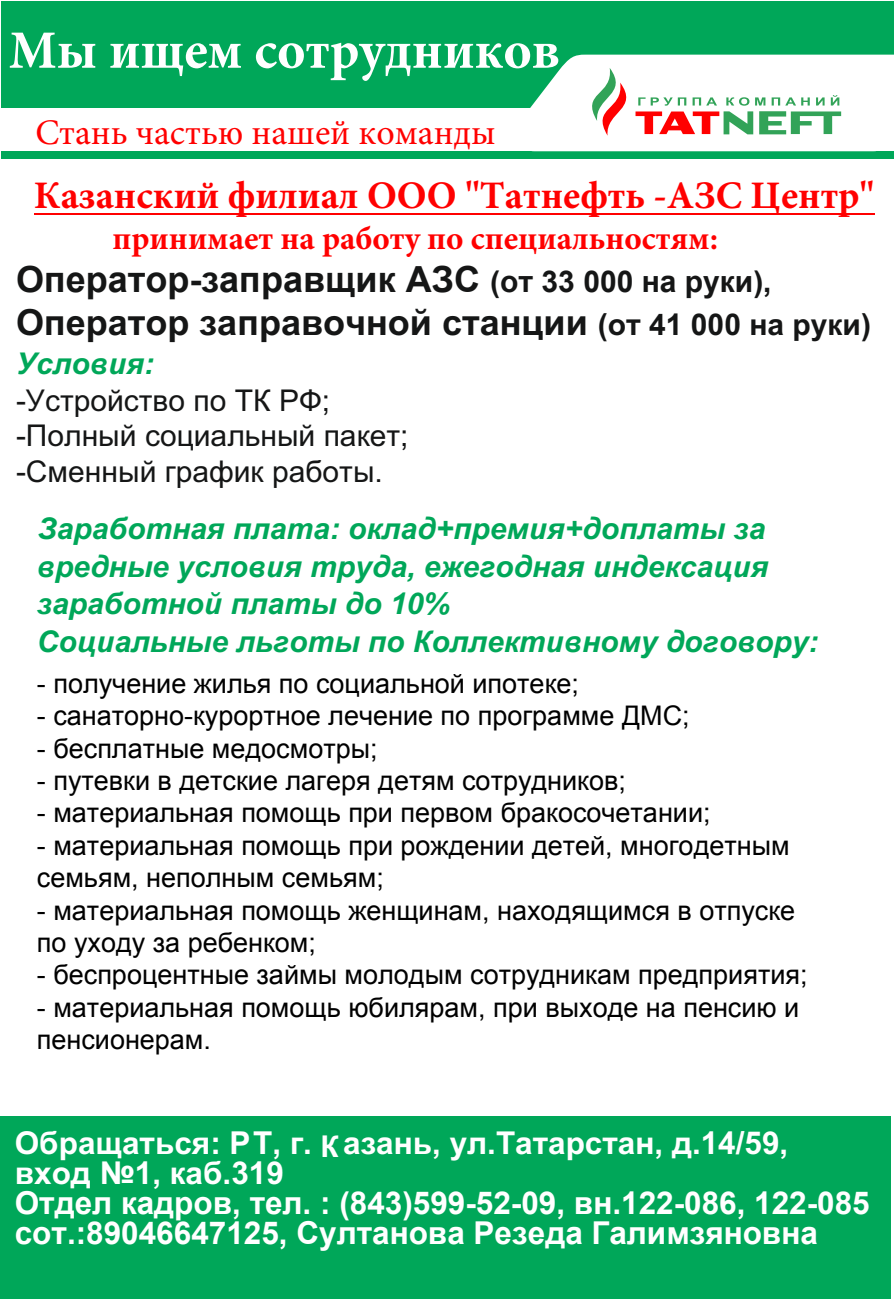
<style>
.page{position:relative;width:896px;height:1301px;background:#fff}
.page>*{position:absolute;margin:0;border:0;box-sizing:border-box;transform-origin:0 0}
.t1{font:700 54px "Minion Pro";color:#fff}
.t2{font:700 39px "Minion Pro";color:#f00}
.t3{font:700 36px/43px "Arial";color:#151616}
.t4{font:36px "Minion Pro";color:#f00}
.t5{font:700 33px "Minion Pro";color:#f00}
.t6{font:700 31.5px/29.8px "Arial";color:#fff}
.t7{font:italic 700 30px/37.7px "Arial";color:#00a759}
.t8{font:30px/35.5px "Arial";color:#151616}
.t9{font:27px/32.4px "Arial";color:#000}
.s1{font-size:30px}
</style>
<div class="page">
<div style="left:0;top:1116px;width:891px;height:182px;background:#00a759"></div>
<div style="left:2px;top:2px;width:892px;height:106px;background:#00a759"></div>
<div style="left:2px;top:151px;width:892px;height:8px;background:#00a759"></div>
<svg style="left:530px;top:55px;width:364px;height:81px"></svg>
<hr style="left:34px;top:213px;width:840px;height:2px;background:#f00">
<h1 class="t1" style="left:9px;top:12px;width:553px">Мы ищем сотрудников</h1>
<h3 class="t4" style="left:35px;top:109px;width:462px">Стань частью нашей команды</h3>
<h2 class="t2" style="left:34px;top:168px;width:842px">Казанский филиал ООО "Татнефть -АЗС Центр"</h2>
<p class="t5" style="left:113px;top:215px;width:607px">принимает на работу по специальностям:</p>
<h3 class="t3" style="left:16px;top:259px;width:856px">Оператор-заправщик АЗС <span class="s1">(от 33 000 на руки),<br></span>Оператор заправочной станции <span class="s1">(от 41 000 на руки)</span></h3>
<p class="t7" style="left:16px;top:347px;width:140px">Условия:</p>
<p class="t8" style="left:16px;top:385px;width:394px">-Устройство по ТК РФ; -Полный социальный пакет; -Сменный график работы.</p>
<p class="t7" style="left:37px;top:512px;width:783px">Заработная плата: оклад+премия+доплаты за вредные условия труда, ежегодная индексация заработной платы до 10%<br>Социальные льготы по Коллективному договору:</p>
<p class="t9" style="left:37px;top:667px;width:544px">- получение жилья по социальной ипотеке;</p>
<p class="t9" style="left:37px;top:700px;width:654px">- санаторно-курортное лечение по программе ДМС;</p>
<p class="t9" style="left:37px;top:732px;width:342px">- бесплатные медосмотры;</p>
<p class="t9" style="left:37px;top:764px;width:591px">- путевки в детские лагеря детям сотрудников;</p>
<p class="t9" style="left:37px;top:797px;width:675px">- материальная помощь при первом бракосочетании;</p>
<p class="t9" style="left:37px;top:829px;width:754px">- материальная помощь при рождении детей, многодетным семьям, неполным семьям;</p>
<p class="t9" style="left:37px;top:894px;width:760px">- материальная помощь женщинам, находящимся в отпуске по уходу за ребенком;</p>
<p class="t9" style="left:37px;top:959px;width:772px">- беспроцентные займы молодым сотрудникам предприятия;</p>
<p class="t9" style="left:37px;top:991px;width:764px">- материальная помощь юбилярам, при выходе на пенсию и пенсионерам.</p>
<p class="t6" style="left:15px;top:1131px;width:856px">Обращаться: РТ, г. <sub>К</sub>азань, ул.Татарстан, д.14/59, вход №1, каб.319<br>Отдел кадров, тел. : (843)599-52-09, вн.122-086, 122-085 сот.:89046647125, Султанова Резеда Галимзяновна</p>
</div>
